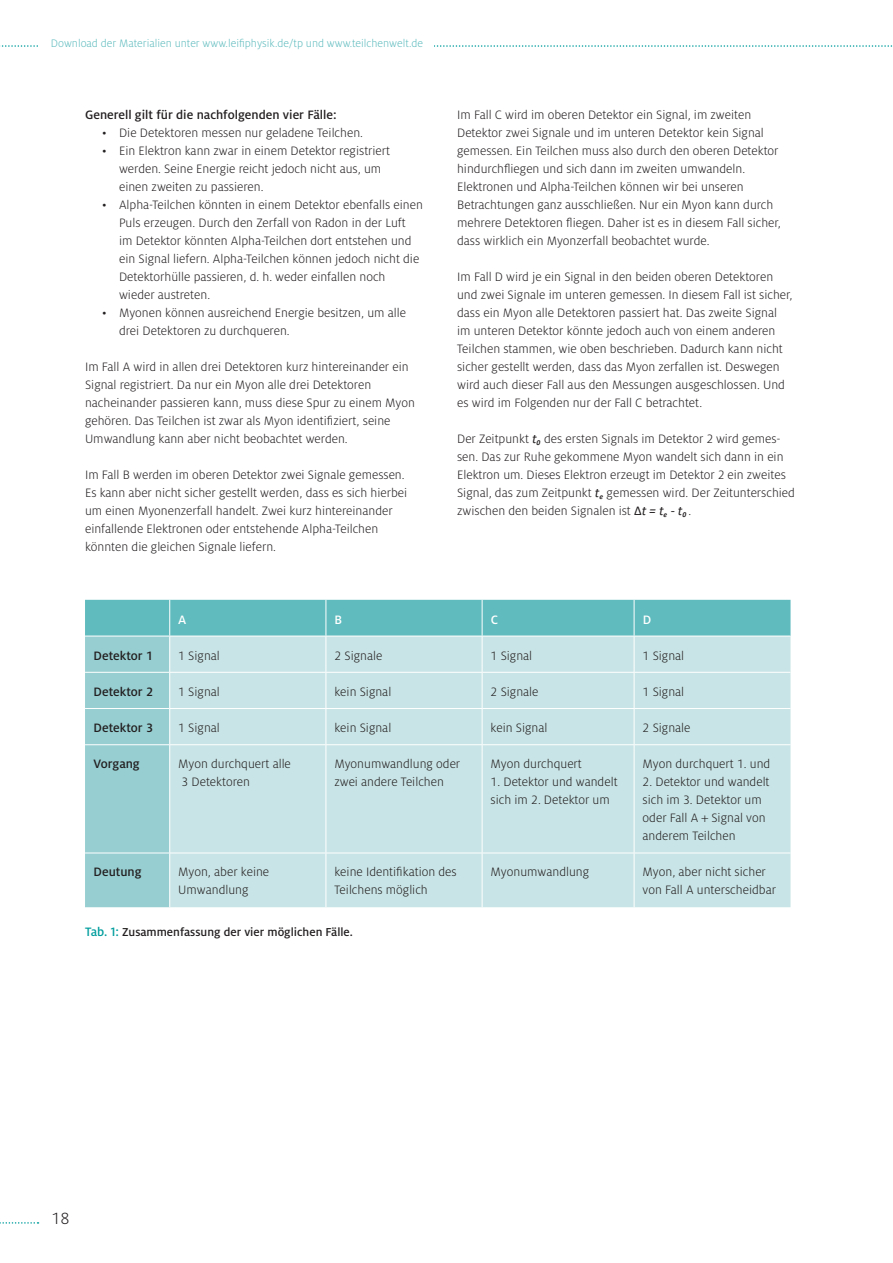
<style>
.page{position:relative;width:893px;height:1263px;background:#fff}
.page>*{position:absolute;margin:0;border:0;box-sizing:border-box;transform-origin:0 0}
.t1{font:300 18px "Milo OT";color:#231f20}
.t2{font:300 13.5px/18px "Milo OT";color:#231f20}
.t3{font:500 13.5px "Milo OT";color:#231f20}
.t4{font:500 13.5px "Milo OT";color:#fff}
.t5{font:500 12.75px "Milo OT";color:#231f20}
.t6{font:300 12px "Milo OT";color:#5fbbbe}
.s1{font-family:"Calibri";font-weight:400;font-style:italic}
.s2{font-family:"Calibri";font-weight:400}
.s3{font-size:13.5px;color:#009d9d}
</style>
<div class="page">
<svg style="left:0;top:1222px;width:39px;height:2px"></svg>
<svg style="left:0;top:45px;width:893px;height:2px"></svg>
<svg style="left:85px;top:600px;width:705px;height:307px;background:#7ac4c7"></svg>
<div style="left:170px;top:637px;width:620px;height:270px;background:#c9e4e6"></div>
<hr style="left:169px;top:600px;width:1px;height:36px;background:#fff">
<hr style="left:326px;top:600px;width:1px;height:36px;background:#fff">
<hr style="left:482px;top:600px;width:1px;height:36px;background:#fff">
<hr style="left:634px;top:600px;width:1px;height:36px;background:#fff">
<hr style="left:170px;top:636px;width:156px;height:1px;background:#fff">
<hr style="left:326px;top:636px;width:156px;height:1px;background:#fff">
<hr style="left:326px;top:636px;width:1px;height:36px;background:#fff">
<hr style="left:482px;top:636px;width:152px;height:1px;background:#fff">
<hr style="left:482px;top:636px;width:1px;height:36px;background:#fff">
<hr style="left:634px;top:636px;width:156px;height:1px;background:#fff">
<hr style="left:634px;top:636px;width:1px;height:36px;background:#fff">
<hr style="left:170px;top:672px;width:156px;height:1px;background:#fff">
<hr style="left:326px;top:672px;width:156px;height:1px;background:#fff">
<hr style="left:326px;top:673px;width:1px;height:35px;background:#fff">
<hr style="left:482px;top:672px;width:152px;height:1px;background:#fff">
<hr style="left:482px;top:673px;width:1px;height:35px;background:#fff">
<hr style="left:634px;top:672px;width:156px;height:1px;background:#fff">
<hr style="left:634px;top:673px;width:1px;height:35px;background:#fff">
<hr style="left:170px;top:708px;width:156px;height:1px;background:#fff">
<hr style="left:326px;top:708px;width:156px;height:1px;background:#fff">
<hr style="left:326px;top:709px;width:1px;height:35px;background:#fff">
<hr style="left:482px;top:708px;width:152px;height:1px;background:#fff">
<hr style="left:482px;top:709px;width:1px;height:35px;background:#fff">
<hr style="left:634px;top:708px;width:156px;height:1px;background:#fff">
<hr style="left:634px;top:709px;width:1px;height:35px;background:#fff">
<hr style="left:170px;top:744px;width:156px;height:1px;background:#fff">
<hr style="left:326px;top:744px;width:156px;height:1px;background:#fff">
<hr style="left:326px;top:745px;width:1px;height:108px;background:#fff">
<hr style="left:482px;top:744px;width:152px;height:1px;background:#fff">
<hr style="left:482px;top:745px;width:1px;height:108px;background:#fff">
<hr style="left:634px;top:744px;width:156px;height:1px;background:#fff">
<hr style="left:634px;top:745px;width:1px;height:108px;background:#fff">
<hr style="left:170px;top:853px;width:156px;height:1px;background:#fff">
<hr style="left:326px;top:853px;width:156px;height:1px;background:#fff">
<hr style="left:326px;top:853px;width:1px;height:54px;background:#fff">
<hr style="left:482px;top:853px;width:152px;height:1px;background:#fff">
<hr style="left:482px;top:853px;width:1px;height:54px;background:#fff">
<hr style="left:634px;top:853px;width:156px;height:1px;background:#fff">
<hr style="left:634px;top:853px;width:1px;height:54px;background:#fff">
<hr style="left:85px;top:636px;width:85px;height:1px;background:#fff">
<hr style="left:169px;top:636px;width:1px;height:36px;background:#fff">
<hr style="left:85px;top:672px;width:85px;height:1px;background:#fff">
<hr style="left:169px;top:673px;width:1px;height:35px;background:#fff">
<hr style="left:85px;top:708px;width:85px;height:1px;background:#fff">
<hr style="left:169px;top:709px;width:1px;height:35px;background:#fff">
<hr style="left:85px;top:744px;width:85px;height:1px;background:#fff">
<hr style="left:169px;top:745px;width:1px;height:108px;background:#fff">
<hr style="left:85px;top:853px;width:85px;height:1px;background:#fff">
<hr style="left:169px;top:853px;width:1px;height:54px;background:#fff">
<div style="left:38px;top:37px;width:395px;height:23px;background:#fff"></div>
<p class="t6" style="left:51px;top:37px;width:374px">Download der Materialien unter www.leifiphysik.de/tp und www.teilchenwelt.de</p>
<p class="t3" style="left:85px;top:107px;width:253px">Generell gilt für die nachfolgenden vier Fälle:</p>
<p class="t2" style="left:102px;top:124px;width:262px">• Die Detektoren messen nur geladene Teilchen.</p>
<p class="t2" style="left:119px;top:142px;width:273px;text-indent:-17px">• Ein Elektron kann zwar in einem Detektor registriert werden. Seine Energie reicht jedoch nicht aus, um einen zweiten zu passieren.</p>
<p class="t2" style="left:119px;top:196px;width:305px;text-indent:-17px">• Alpha-Teilchen könnten in einem Detektor ebenfalls einen Puls erzeugen. Durch den Zerfall von Radon in der Luft<br>im Detektor könnten Alpha-Teilchen dort entstehen und ein Signal liefern. Alpha-Teilchen können jedoch nicht die Detektorhülle passieren, d. h. weder einfallen noch wieder austreten.</p>
<p class="t2" style="left:119px;top:304px;width:288px;text-indent:-17px">• Myonen können ausreichend Energie besitzen, um alle drei Detektoren zu durchqueren.</p>
<p class="t2" style="left:85px;top:358px;width:331px">Im Fall A wird in allen drei Detektoren kurz hintereinander ein Signal registriert. Da nur ein Myon alle drei Detektoren nacheinander passieren kann, muss diese Spur zu einem Myon gehören. Das Teilchen ist zwar als Myon identifiziert, seine Umwandlung kann aber nicht beobachtet werden.</p>
<p class="t2" style="left:85px;top:466px;width:324px">Im Fall B werden im oberen Detektor zwei Signale gemessen.<br>Es kann aber nicht sicher gestellt werden, dass es sich hierbei um einen Myonenzerfall handelt. Zwei kurz hintereinander einfallende Elektronen oder entstehende Alpha-Teilchen könnten die gleichen Signale liefern.</p>
<p class="t2" style="left:457px;top:106px;width:325px">Im Fall C wird im oberen Detektor ein Signal, im zweiten Detektor zwei Signale und im unteren Detektor kein Signal gemessen. Ein Teilchen muss also durch den oberen Detektor hindurchfliegen und sich dann im zweiten umwandeln.<br>Elektronen und Alpha-Teilchen können wir bei unseren Betrachtungen ganz ausschließen. Nur ein Myon kann durch mehrere Detektoren fliegen. Daher ist es in diesem Fall sicher, dass wirklich ein Myonzerfall beobachtet wurde.</p>
<p class="t2" style="left:457px;top:268px;width:337px">Im Fall D wird je ein Signal in den beiden oberen Detektoren und zwei Signale im unteren gemessen. In diesem Fall ist sicher, dass ein Myon alle Detektoren passiert hat. Das zweite Signal im unteren Detektor könnte jedoch auch von einem anderen Teilchen stammen, wie oben beschrieben. Dadurch kann nicht sicher gestellt werden, dass das Myon zerfallen ist. Deswegen wird auch dieser Fall aus den Messungen ausgeschlossen. Und es wird im Folgenden nur der Fall C betrachtet.</p>
<p class="t2" style="left:457px;top:430px;width:339px">Der Zeitpunkt <span class="s1">t</span><sub>0</sub> des ersten Signals im Detektor 2 wird gemes&shy;sen. Das zur Ruhe gekommene Myon wandelt sich dann in ein Elektron um. Dieses Elektron erzeugt im Detektor 2 ein zweites Signal, das zum Zeitpunkt <span class="s1">t</span><sub>e</sub> gemessen wird. Der Zeitunterschied zwischen den beiden Signalen ist <span class="s2">Δ</span><span class="s1">t = t</span><sub>e</sub> <span class="s1">- t</span><sub>0</sub> .</p>
<p class="t4" style="left:178px;top:612px;width:10px">A</p>
<p class="t4" style="left:334px;top:612px;width:9px">B</p>
<p class="t4" style="left:491px;top:612px;width:9px">C</p>
<p class="t4" style="left:643px;top:612px;width:10px">D</p>
<p class="t3" style="left:94px;top:648px;width:61px">Detektor 1</p>
<p class="t2" style="left:178px;top:646px;width:43px">1 Signal</p>
<p class="t2" style="left:334px;top:646px;width:49px">2 Signale</p>
<p class="t2" style="left:491px;top:646px;width:43px">1 Signal</p>
<p class="t2" style="left:643px;top:646px;width:43px">1 Signal</p>
<p class="t3" style="left:94px;top:684px;width:61px">Detektor 2</p>
<p class="t2" style="left:178px;top:683px;width:43px">1 Signal</p>
<p class="t2" style="left:334px;top:683px;width:58px">kein Signal</p>
<p class="t2" style="left:491px;top:683px;width:49px">2 Signale</p>
<p class="t2" style="left:643px;top:683px;width:43px">1 Signal</p>
<p class="t3" style="left:94px;top:720px;width:61px">Detektor 3</p>
<p class="t2" style="left:178px;top:719px;width:43px">1 Signal</p>
<p class="t2" style="left:334px;top:719px;width:58px">kein Signal</p>
<p class="t2" style="left:491px;top:719px;width:58px">kein Signal</p>
<p class="t2" style="left:643px;top:719px;width:49px">2 Signale</p>
<p class="t3" style="left:94px;top:756px;width:48px">Vorgang</p>
<p class="t2" style="left:178px;top:755px;width:114px">Myon durchquert alle<br>3 Detektoren</p>
<p class="t2" style="left:334px;top:755px;width:127px">Myonumwandlung oder zwei andere Teilchen</p>
<p class="t2" style="left:491px;top:755px;width:93px">Myon durchquert</p>
<p class="t2" style="left:643px;top:755px;width:129px">Myon durchquert 1. und</p>
<p class="t2" style="left:643px;top:773px;width:128px">2. Detektor und wandelt sich im 3. Detektor um oder Fall A + Signal von anderem Teilchen</p>
<p class="t2" style="left:491px;top:773px;width:128px">1. Detektor und wandelt sich im 2. Detektor um</p>
<p class="t3" style="left:94px;top:865px;width:50px">Deutung</p>
<p class="t2" style="left:178px;top:863px;width:92px">Myon, aber keine<br>Umwandlung</p>
<p class="t2" style="left:334px;top:863px;width:124px">keine Identifikation des<br>Teilchens möglich</p>
<p class="t2" style="left:491px;top:863px;width:100px">Myonumwandlung</p>
<p class="t2" style="left:643px;top:863px;width:135px">Myon, aber nicht sicher von Fall A unterscheidbar</p>
<p class="t5" style="left:85px;top:925px;width:269px"><span class="s3">Tab. 1:</span> Zusammenfassung der vier möglichen Fälle.</p>
<h1 class="t1" style="left:51px;top:1208px;width:20px">18</h1>
</div>
